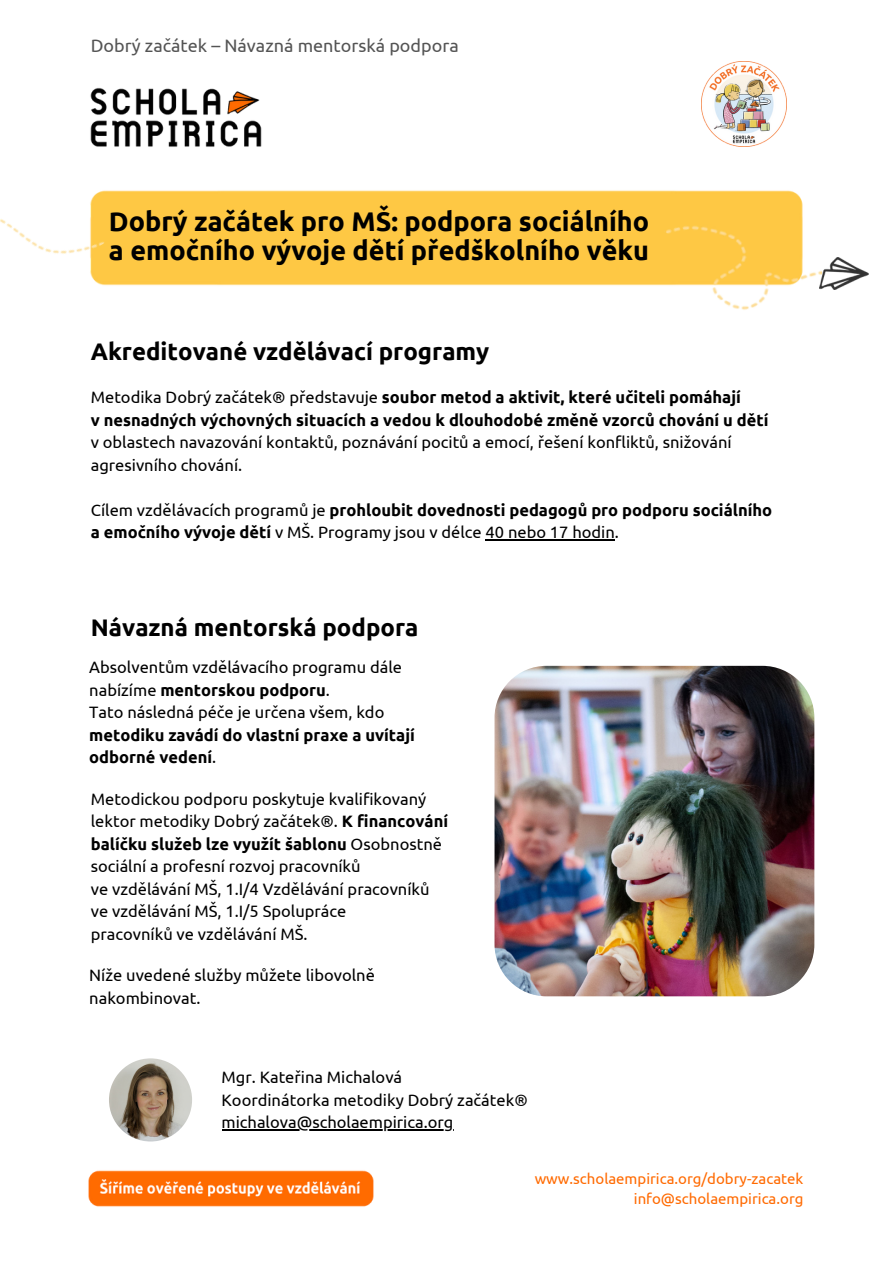
<style>
.page{position:relative;width:893px;height:1264px;background:#fff}
.page>*{position:absolute;margin:0;border:0;box-sizing:border-box;transform-origin:0 0}
.t1{font:700 27px/29.2px "Ubuntu";color:#000}
.t2{font:700 24px "Ubuntu";color:#000}
.t3{font:18px "Ubuntu";color:#545454}
.t4{font:16.5px/22.5px "Ubuntu";color:#000}
.t5{font:700 16.5px/22.5px "Ubuntu";color:#000}
.t6{font:15px/20.2px "Ubuntu";color:#ff6a00;text-align:right}
.s1{font-weight:400}
.s2{font-weight:700}
</style>
<div class="page">
<img style="left:88px;top:1170px;width:286px;height:37px">
<div style="left:109px;top:190px;width:694px;height:96px;background:#fec844"></div>
<img style="left:701px;top:61px;width:85px;height:85px">
<img style="left:494px;top:665px;width:321px;height:332px">
<img style="left:112px;top:88px;width:150px;height:59px">
<img style="left:651px;top:216px;width:168px;height:94px">
<img style="left:819px;top:257px;width:49px;height:33px">
<img style="left:0;top:87px;width:109px;height:199px">
<hr style="left:485px;top:539px;width:129px;height:1px;background:#000">
<hr style="left:221px;top:1129px;width:232px;height:1px;background:#000">
<img style="left:109px;top:1058px;width:83px;height:83px;border-radius:50%">
<p class="t3" style="left:91px;top:36px;width:369px">Dobrý začátek – Návazná mentorská podpora</p>
<h1 class="t1" style="left:109px;top:206px;width:541px">Dobrý začátek pro MŠ: podpora sociálního a emočního vývoje dětí předškolního věku</h1>
<h2 class="t2" style="left:91px;top:338px;width:400px">Akreditované vzdělávací programy</h2>
<p class="t5" style="left:91px;top:386px;width:679px"><span class="s1">Metodika Dobrý začátek® představuje</span> soubor metod a aktivit, které učiteli pomáhají<br>v nesnadných výchovných situacích a vedou k dlouhodobé změně vzorců chování u dětí</p>
<p class="t4" style="left:91px;top:431px;width:642px">v oblastech navazování kontaktů, poznávání pocitů a emocí, řešení konfliktů, snižování agresivního chování.</p>
<p class="t5" style="left:91px;top:498px;width:683px"><span class="s1">Cílem vzdělávacích programů je</span> prohloubit dovednosti pedagogů pro podporu sociálního a emočního vývoje dětí <span class="s1">v MŠ. Programy jsou v délce 40 nebo 17 hodin.</span></p>
<h2 class="t2" style="left:91px;top:613px;width:329px">Návazná mentorská podpora</h2>
<p class="t4" style="left:89px;top:655px;width:314px">Absolventům vzdělávacího programu dále nabízíme <span class="s2">mentorskou podporu</span>.<br>Tato následná péče je určena všem, kdo</p>
<p class="t5" style="left:89px;top:723px;width:327px">metodiku zavádí do vlastní praxe a uvítají odborné vedení<span class="s1">.</span></p>
<p class="t4" style="left:91px;top:787px;width:359px">Metodickou podporu poskytuje kvalifikovaný lektor metodiky Dobrý začátek®. <span class="s2">K financování balíčku služeb lze využít šablonu</span> Osobnostně sociální a profesní rozvoj pracovníků<br>ve vzdělávání MŠ, 1.I/4 Vzdělávání pracovníků ve vzdělávání MŠ, 1.I/5 Spolupráce<br>pracovníků ve vzdělávání MŠ.</p>
<p class="t4" style="left:89px;top:964px;width:287px">Níže uvedené služby můžete libovolně nakombinovat.</p>
<p class="t4" style="left:221px;top:1065px;width:307px">Mgr. Kateřina Michalová<br>Koordinátorka metodiky Dobrý začátek® michalova@scholaempirica.org</p>
<p class="t6" style="left:534px;top:1168px;width:270px">www.scholaempirica.org/dobry-zacatek info@scholaempirica.org</p>
</div>
